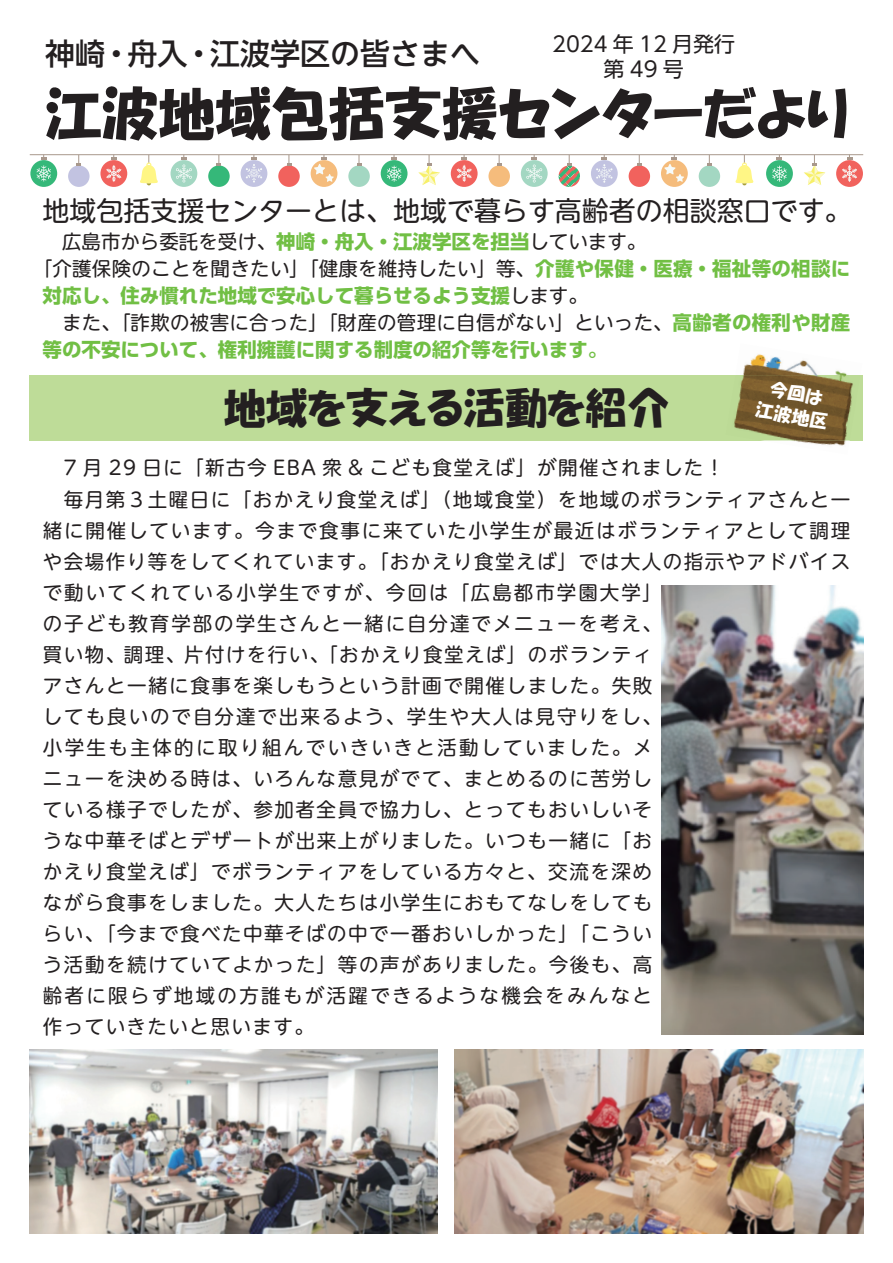
<style>
.page{position:relative;width:893px;height:1263px;background:#fff}
.page>*{position:absolute;margin:0;border:0;box-sizing:border-box;transform-origin:0 0}
.t1{font:56.7px "HGP Soei Kakupoptai";color:#231f20}
.t2{font:42px "HGP Soei Kakupoptai";color:#231f20}
.t3{font:500 30px "UD Shin Go NT Pro";color:#231f20}
.t4{font:27px "UD Shin M Go Pro";color:#231f20}
.t5{font:21px/25.5px "UD Shin Go NT Pro";color:#231f20;text-align:center}
.t6{font:19.5px/31px "UD Shin M Go Pro";letter-spacing:.08em;color:#231f20}
.t7{font:19.5px/27px "UD Shin M Go Pro";letter-spacing:.015em;color:#231f20}
.t8{font:700 19.5px "UD Shin Go Pro";color:#71bf44}
.t9{font:18px/22.5px "HGP Soei Kakupoptai";color:#fff;text-align:center}
.s1{font-family:"UD Shin Go Pro";font-weight:700;color:#71bf44}
.s2{font-family:"UD Shin M Go Pro";font-weight:400;color:#231f20}
</style>
<div class="page">
<div style="left:30px;top:375px;width:833px;height:65px;background:#bedc98"></div>
<img style="left:735px;top:354px;width:127px;height:92px">
<img style="left:734px;top:375px;width:126px;height:65px">
<div style="left:68px;top:165px;width:22px;height:22px;background:#c2c3e1;border-radius:50%"></div>
<svg style="left:77px;top:155px;width:4px;height:11px"></svg>
<div style="left:208px;top:165px;width:22px;height:22px;background:#35b879;border-radius:50%"></div>
<svg style="left:217px;top:155px;width:4px;height:11px"></svg>
<div style="left:278px;top:165px;width:22px;height:22px;background:#f1625d;border-radius:50%"></div>
<svg style="left:287px;top:155px;width:4px;height:11px"></svg>
<div style="left:348px;top:165px;width:22px;height:22px;background:#a3d7c2;border-radius:50%"></div>
<svg style="left:357px;top:155px;width:4px;height:11px"></svg>
<svg style="left:418px;top:155px;width:22px;height:30px"></svg>
<svg style="left:804px;top:155px;width:21px;height:30px"></svg>
<div style="left:488px;top:165px;width:22px;height:22px;background:#f5bc7c;border-radius:50%"></div>
<svg style="left:497px;top:155px;width:4px;height:11px"></svg>
<svg style="left:559px;top:165px;width:21px;height:22px"></svg>
<svg style="left:567px;top:155px;width:4px;height:11px"></svg>
<div style="left:629px;top:165px;width:21px;height:22px;background:#f1625d;border-radius:50%"></div>
<svg style="left:637px;top:155px;width:4px;height:11px"></svg>
<div style="left:30px;top:160px;width:27px;height:27px;background:#35b879;border-radius:50%"></div>
<svg style="left:36px;top:155px;width:15px;height:27px"></svg>
<div style="left:381px;top:160px;width:26px;height:27px;background:#35b879;border-radius:50%"></div>
<svg style="left:391px;top:155px;width:6px;height:5px"></svg>
<svg style="left:387px;top:166px;width:14px;height:16px"></svg>
<div style="left:766px;top:160px;width:27px;height:27px;background:#35b879;border-radius:50%"></div>
<svg style="left:777px;top:155px;width:5px;height:5px"></svg>
<svg style="left:772px;top:166px;width:15px;height:16px"></svg>
<hr style="left:30px;top:154px;width:833px;height:1px;background:#a8988c">
<div style="left:100px;top:160px;width:27px;height:27px;background:#f1625d;border-radius:50%"></div>
<svg style="left:106px;top:155px;width:15px;height:27px"></svg>
<div style="left:836px;top:160px;width:27px;height:27px;background:#f1625d;border-radius:50%"></div>
<svg style="left:842px;top:155px;width:15px;height:27px"></svg>
<div style="left:451px;top:160px;width:27px;height:27px;background:#f1625d;border-radius:50%"></div>
<svg style="left:457px;top:155px;width:15px;height:27px"></svg>
<div style="left:171px;top:160px;width:26px;height:27px;background:#a3d7c2;border-radius:50%"></div>
<svg style="left:176px;top:155px;width:16px;height:27px"></svg>
<div style="left:521px;top:160px;width:27px;height:27px;background:#a3d7c2;border-radius:50%"></div>
<svg style="left:526px;top:155px;width:16px;height:28px"></svg>
<div style="left:241px;top:160px;width:26px;height:27px;background:#c2c3e1;border-radius:50%"></div>
<svg style="left:246px;top:155px;width:16px;height:27px"></svg>
<div style="left:591px;top:160px;width:27px;height:27px;background:#c2c3e1;border-radius:50%"></div>
<svg style="left:596px;top:155px;width:17px;height:28px"></svg>
<div style="left:311px;top:160px;width:26px;height:27px;background:#f5bc7c;border-radius:50%"></div>
<svg style="left:314px;top:155px;width:20px;height:27px"></svg>
<div style="left:699px;top:165px;width:21px;height:22px;background:#a3d7c2;border-radius:50%"></div>
<svg style="left:707px;top:155px;width:4px;height:11px"></svg>
<div style="left:661px;top:160px;width:27px;height:27px;background:#f5bc7c;border-radius:50%"></div>
<svg style="left:664px;top:155px;width:20px;height:27px"></svg>
<svg style="left:140px;top:155px;width:18px;height:30px"></svg>
<svg style="left:735px;top:155px;width:18px;height:30px"></svg>
<img style="left:30px;top:1049px;width:408px;height:184px">
<img style="left:455px;top:1049px;width:408px;height:184px">
<img style="left:661px;top:585px;width:202px;height:449px">
<p class="t5" style="left:552px;top:30px;width:184px">2024 年 12 月発行第49号</p>
<h1 class="t1" style="left:45px;top:85px;width:804px">江波地域包括支援センターだより</h1>
<h3 class="t3" style="left:45px;top:29px;width:437px">神崎・舟入・江波学区の皆さまへ</h3>
<h3 class="t4" style="left:43px;top:189px;width:810px">地域包括支援センターとは、地域で暮らす高齢者の相談窓口です。</h3>
<p class="t7" style="left:33px;top:227px;width:819px;text-indent:10px">　広島市から委託を受け、<span class="s1">神崎・舟入・江波学区を担当</span>しています。<br>「介護保険のことを聞きたい」「健康を維持したい」等、<span class="s1">介護や保健・医療・福祉等の相談に</span></p>
<p class="t8" style="left:43px;top:280px;width:547px">対応し、住み慣れた地域で安心して暮らせるよう支援<span class="s2">します。</span></p>
<p class="t7" style="left:43px;top:308px;width:809px">　また、「詐欺の被害に合った」「財産の管理に自信がない」といった、<span class="s1">高齢者の権利や財産</span></p>
<p class="t8" style="left:43px;top:334px;width:566px">等の不安について、権利擁護に関する制度の紹介等を行います。</p>
<h2 class="t2" style="left:224px;top:387px;width:447px">地域を支える活動を紹介</h2>
<p class="t9" style="left:762px;top:376px;width:75px;rotate:11deg">今回は江波地区</p>
<p class="t6" style="left:43px;top:451px;width:809px">　7 月 29 日に「新古今 EBA 衆 &amp; こども食堂えば」が開催されました！　<br>　毎月第３土曜日に「おかえり食堂えば」（地域食堂）を地域のボランティアさんと一緒に開催しています。今まで食事に来ていた小学生が最近はボランティアとして調理や会場作り等をしてくれています。「おかえり食堂えば」では大人の指示やアドバイスで動いてくれている小学生ですが、今回は「広島都市学園大学」<br>の子ども教育学部の学生さんと一緒に自分達でメニューを考え、<br>買い物、調理、片付けを行い、「おかえり食堂えば」のボランティ<br>アさんと一緒に食事を楽しもうという計画で開催しました。失敗<br>しても良いので自分達で出来るよう、学生や大人は見守りをし、<br>小学生も主体的に取り組んでいきいきと活動していました。メ<br>ニューを決める時は、いろんな意見がでて、まとめるのに苦労し<br>ている様子でしたが、参加者全員で協力し、とってもおいしいそ<br>うな中華そばとデザートが出来上がりました。いつも一緒に「お<br>かえり食堂えば」でボランティアをしている方々と、交流を深め<br>ながら食事をしました。大人たちは小学生におもてなしをしても<br>らい、「今まで食べた中華そばの中で一番おいしかった」「こうい<br>う活動を続けていてよかった」等の声がありました。今後も、高<br>齢者に限らず地域の方誰もが活躍できるような機会をみんなと<br>作っていきたいと思います。</p>
</div>
